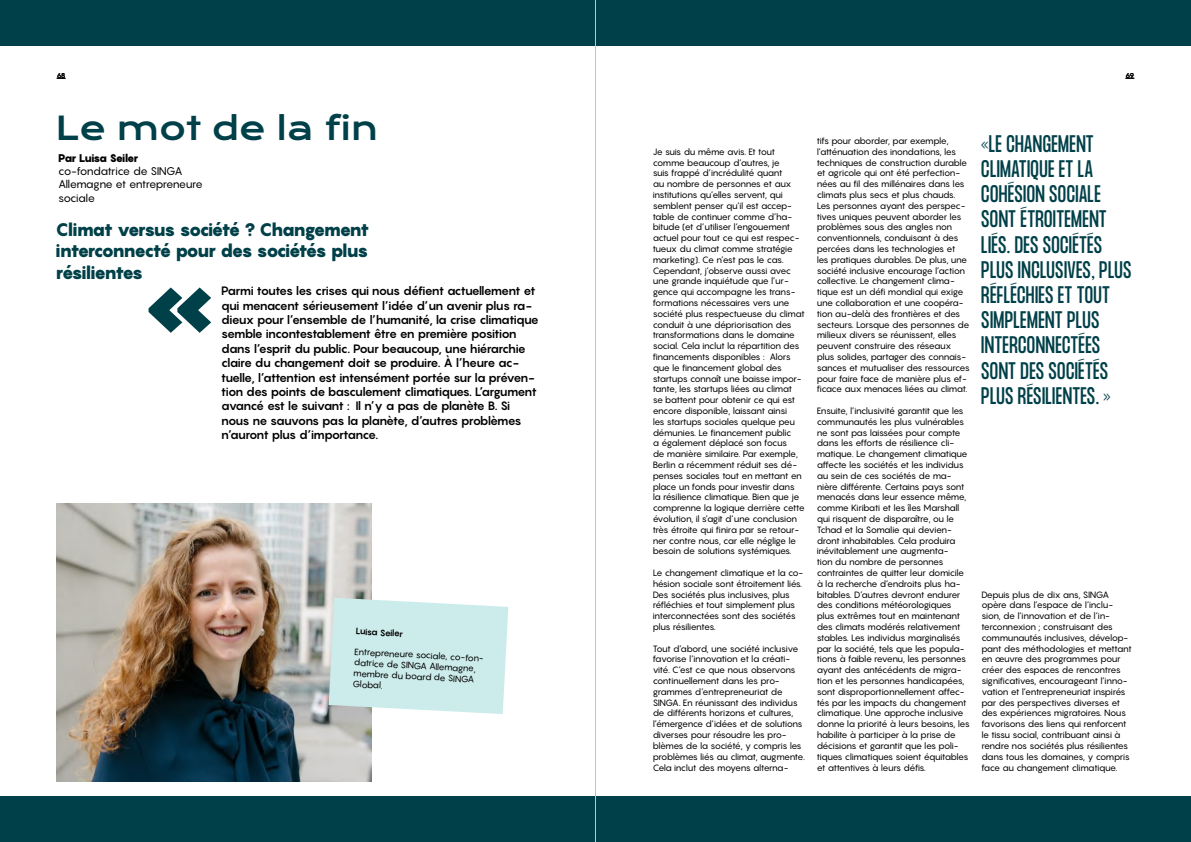
<style>
.page{position:relative;width:1191px;height:842px;background:#fff}
.page>*{position:absolute;margin:0;border:0;box-sizing:border-box;transform-origin:0 0}
.t1{font:32px "Krona One";color:#004048}
.t2{font:21px/25.2px "Formula Condensed";letter-spacing:.02em;color:#004048}
.t3{font:900 18px/21.6px "Pangram";letter-spacing:-.1em;color:#004048;text-align:justify}
.t4{font:700 12px/14.4px "Pangram";letter-spacing:-.08em;color:#000}
.t5{font:11px/13.2px "Pangram";letter-spacing:-.055em;color:#000}
.t6{font:900 11px "Pangram";letter-spacing:-.1em;color:#000}
.t7{font:9px/10.8px "Pangram";letter-spacing:-.06em;color:#000}
.t8{font:700 9px "Pangram";color:#000}
.t9{font:700 7px "Pangram";color:#000}
</style>
<div class="page">
<svg style="left:148px;top:287px;width:63px;height:46px"></svg>
<img style="left:57px;top:503px;width:315px;height:278px">
<div style="left:0;top:796px;width:1191px;height:46px;background:#004048"></div>
<div style="left:0;top:0;width:1191px;height:45px;background:#004048"></div>
<svg style="left:329px;top:598px;width:179px;height:116px;background:#cfeceb"></svg>
<hr style="left:595px;top:0;width:1px;height:842px;background:#c7c1bf">
<p class="t9" style="left:57px;top:70px;width:10px">68</p>
<h1 class="t1" style="left:56px;top:108px;width:324px">Le mot de la fin</h1>
<p class="t6" style="left:58px;top:151px;width:82px">Par Luisa Seiler</p>
<p class="t5" style="left:58px;top:164px;width:146px">co-fondatrice de SINGA<br>Allemagne et entrepreneure sociale</p>
<h3 class="t3" style="left:56px;top:219px;width:315px">Climat versus société ? Changement interconnecté pour des sociétés plus résilientes</h3>
<p class="t4" style="left:221px;top:284px;width:319px">Parmi toutes les crises qui nous défient actuellement et qui menacent sérieusement l’idée d’un avenir plus ra&shy;dieux pour l’ensemble de l’humanité, la crise climatique semble incontestablement être en première position dans l’esprit du public. Pour beaucoup, une hiérarchie claire du changement doit se produire. À l’heure ac&shy;tuelle, l’attention est intensément portée sur la préven&shy;tion des points de basculement climatiques. L’argument avancé est le suivant : Il n’y a pas de planète B. Si nous ne sauvons pas la planète, d’autres problèmes n’auront plus d’importance.</p>
<p class="t8" style="left:356px;top:625px;width:49px;rotate:3deg">Luisa Seiler</p>
<p class="t7" style="left:355px;top:646px;width:131px;rotate:3deg">Entrepreneure sociale, co-fon&shy;datrice de SINGA Allemagne, membre du board de SINGA<br>Global.</p>
<p class="t9" style="left:1125px;top:70px;width:10px">69</p>
<p class="t7" style="left:652px;top:146px;width:154px">Je suis du même avis. Et tout comme beaucoup d’autres, je<br>suis frappé d’incrédulité quant<br>au nombre de personnes et aux institutions qu’elles servent, qui semblent penser qu’il est accep&shy;table de continuer comme d’ha&shy;bitude (et d’utiliser l’engouement actuel pour tout ce qui est respec&shy;tueux du climat comme stratégie marketing). Ce n’est pas le cas.<br>Cependant, j’observe aussi avec une grande inquiétude que l’ur&shy;gence qui accompagne les trans&shy;formations nécessaires vers une société plus respectueuse du climat conduit à une dépriorisation des transformations dans le domaine social. Cela inclut la répartition des financements disponibles : Alors que le financement global des startups connaît une baisse impor&shy;tante, les startups liées au climat<br>se battent pour obtenir ce qui est encore disponible, laissant ainsi<br>les startups sociales quelque peu démunies. Le financement public<br>a également déplacé son focus<br>de manière similaire. Par exemple, Berlin a récemment réduit ses dé&shy;penses sociales tout en mettant en place un fonds pour investir dans la résilience climatique. Bien que je comprenne la logique derrière cette évolution, il s’agit d’une conclusion très étroite qui finira par se retour&shy;ner contre nous, car elle néglige le besoin de solutions systémiques.</p>
<p class="t7" style="left:652px;top:567px;width:152px">Le changement climatique et la co&shy;hésion sociale sont étroitement liés.<br>Des sociétés plus inclusives, plus réfléchies et tout simplement plus interconnectées sont des sociétés plus résilientes.</p>
<p class="t7" style="left:652px;top:643px;width:154px">Tout d’abord, une société inclusive favorise l’innovation et la créati&shy;vité. C’est ce que nous observons continuellement dans les pro&shy;grammes d’entrepreneuriat de SINGA. En réunissant des individus de différents horizons et cultures, l’émergence d’idées et de solutions diverses pour résoudre les pro&shy;blèmes de la société, y compris les problèmes liés au climat, augmente.<br>Cela inclut des moyens alterna-</p>
<p class="t7" style="left:816px;top:135px;width:155px">tifs pour aborder, par exemple, l’atténuation des inondations, les techniques de construction durable et agricole qui ont été perfection&shy;nées au fil des millénaires dans les climats plus secs et plus chauds.<br>Les personnes ayant des perspec&shy;tives uniques peuvent aborder les problèmes sous des angles non conventionnels, conduisant à des percées dans les technologies et<br>les pratiques durables. De plus, une société inclusive encourage l’action collective. Le changement clima&shy;tique est un défi mondial qui exige une collaboration et une coopéra&shy;tion au-delà des frontières et des secteurs. Lorsque des personnes de milieux divers se réunissent, elles peuvent construire des réseaux plus solides, partager des connais&shy;sances et mutualiser des ressources pour faire face de manière plus ef&shy;ficace aux menaces liées au climat.</p>
<p class="t7" style="left:816px;top:405px;width:155px">Ensuite, l’inclusivité garantit que les communautés les plus vulnérables ne sont pas laissées pour compte dans les efforts de résilience cli&shy;matique. Le changement climatique affecte les sociétés et les individus au sein de ces sociétés de ma&shy;nière différente. Certains pays sont menacés dans leur essence même, comme Kiribati et les îles Marshall qui risquent de disparaître, ou le Tchad et la Somalie qui devien&shy;dront inhabitables. Cela produira inévitablement une augmenta-<br>tion du nombre de personnes contraintes de quitter leur domicile à la recherche d’endroits plus ha&shy;bitables. D’autres devront endurer des conditions météorologiques plus extrêmes tout en maintenant des climats modérés relativement stables. Les individus marginalisés par la société, tels que les popula&shy;tions à faible revenu, les personnes ayant des antécédents de migra&shy;tion et les personnes handicapées, sont disproportionnellement affec&shy;tés par les impacts du changement climatique. Une approche inclusive donne la priorité à leurs besoins, les habilite à participer à la prise de décisions et garantit que les poli&shy;tiques climatiques soient équitables et attentives à leurs défis.</p>
<h2 class="t2" style="left:981px;top:132px;width:152px">«LE CHANGEMENT<br>CLIMATIQUE ET LA<br>COHÉSION SOCIALE<br>SONT ÉTROITEMENT<br>LIÉS. DES SOCIÉTÉS<br>PLUS INCLUSIVES, PLUS<br>RÉFLÉCHIES ET TOUT<br>SIMPLEMENT PLUS<br>INTERCONNECTÉES<br>SONT DES SOCIÉTÉS<br>PLUS RÉSILIENTES. »</h2>
<p class="t7" style="left:981px;top:589px;width:152px">Depuis plus de dix ans, SINGA opère dans l’espace de l’inclu&shy;sion, de l’innovation et de l’in&shy;terconnexion ; construisant des communautés inclusives, dévelop&shy;pant des méthodologies et mettant en œuvre des programmes pour créer des espaces de rencontres significatives, encourageant l’inno&shy;vation et l’entrepreneuriat inspirés par des perspectives diverses et des expériences migratoires. Nous favorisons des liens qui renforcent le tissu social, contribuant ainsi à rendre nos sociétés plus résilientes dans tous les domaines, y compris face au changement climatique.</p>
</div>
